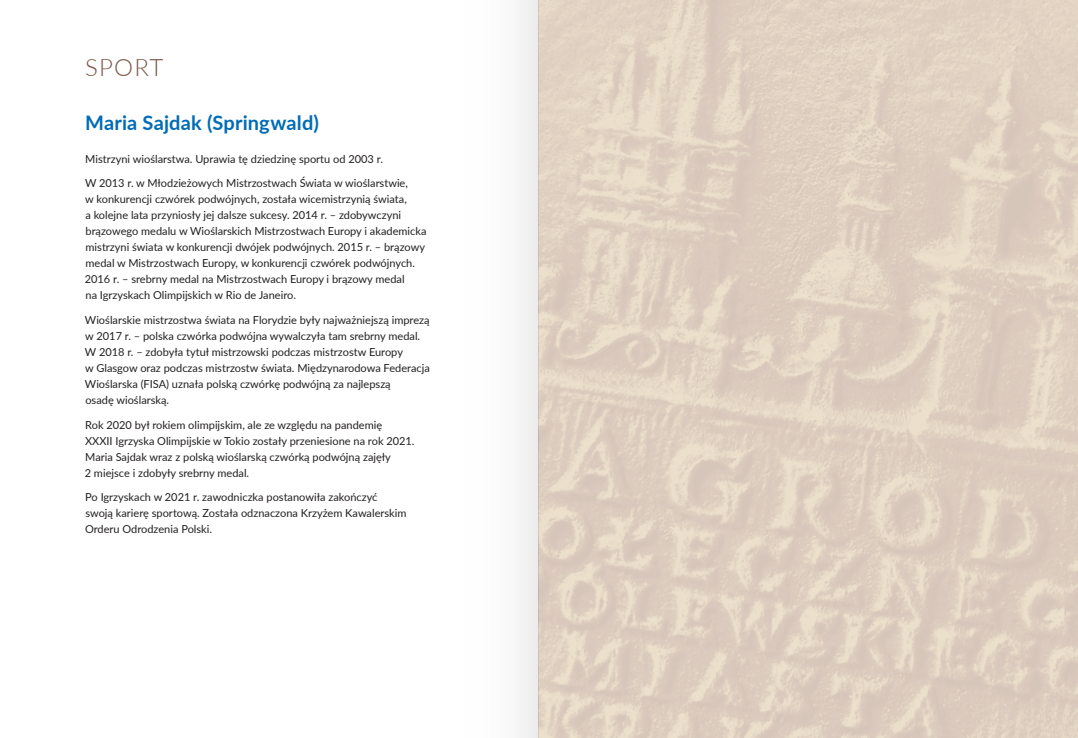
<style>
.page{position:relative;width:1078px;height:738px;background:#fff}
.page>*{position:absolute;margin:0;border:0;box-sizing:border-box;transform-origin:0 0}
.t1{font:300 24px "Lato";letter-spacing:.05em;color:#7d5748}
.t2{font:700 20px "Lato";letter-spacing:.005em;color:#006cb7}
.t3{font:11px/16px "Lato";color:#231f20}
</style>
<div class="page">
<div style="left:454px;top:0;width:85px;height:737px;background:linear-gradient(to right,#fff,#f0f0f1)"></div>
<h1 class="t1" style="left:85px;top:51px;width:80px">SPORT</h1>
<h2 class="t2" style="left:85px;top:107px;width:235px">Maria Sajdak (Springwald)</h2>
<p class="t3" style="left:85px;top:150px;width:299px">Mistrzyni wioślarstwa. Uprawia tę dziedzinę sportu od 2003 r.</p>
<p class="t3" style="left:85px;top:175px;width:343px">W 2013 r. w Młodzieżowych Mistrzostwach Świata w wioślarstwie,<br>w konkurencji czwórek podwójnych, została wicemistrzynią świata,<br>a kolejne lata przyniosły jej dalsze sukcesy. 2014 r. – zdobywczyni brązowego medalu w Wioślarskich Mistrzostwach Europy i akademicka mistrzyni świata w konkurencji dwójek podwójnych. 2015 r. – brązowy medal w Mistrzostwach Europy, w konkurencji czwórek podwójnych.<br>2016 r. – srebrny medal na Mistrzostwach Europy i brązowy medal<br>na Igrzyskach Olimpijskich w Rio de Janeiro.</p>
<p class="t3" style="left:85px;top:311px;width:346px">Wioślarskie mistrzostwa świata na Florydzie były najważniejszą imprezą w 2017 r. – polska czwórka podwójna wywalczyła tam srebrny medal.<br>W 2018 r. – zdobyła tytuł mistrzowski podczas mistrzostw Europy<br>w Glasgow oraz podczas mistrzostw świata. Międzynarodowa Federacja Wioślarska (FISA) uznała polską czwórkę podwójną za najlepszą<br>osadę wioślarską.</p>
<p class="t3" style="left:85px;top:416px;width:331px">Rok 2020 był rokiem olimpijskim, ale ze względu na pandemię<br>XXXII Igrzyska Olimpijskie w Tokio zostały przeniesione na rok 2021.<br>Maria Sajdak wraz z polską wioślarską czwórką podwójną zajęły<br>2 miejsce i zdobyły srebrny medal.</p>
<p class="t3" style="left:85px;top:488px;width:323px">Po Igrzyskach w 2021 r. zawodniczka postanowiła zakończyć swoją karierę sportową. Została odznaczona Krzyżem Kawalerskim<br>Orderu Odrodzenia Polski.</p>
</div>
